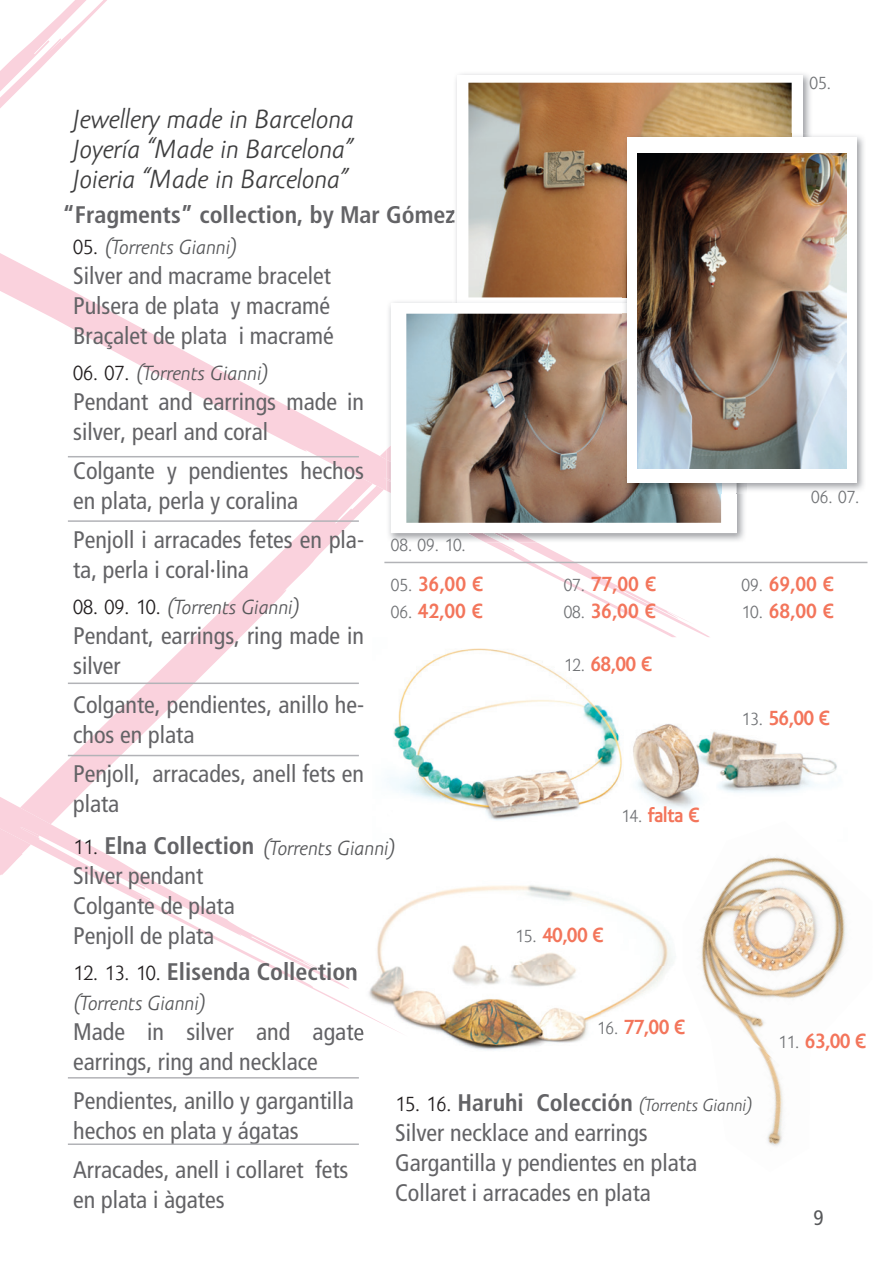
<style>
.page{position:relative;width:893px;height:1276px;background:#fff}
.page>*{position:absolute;margin:0;border:0;box-sizing:border-box;transform-origin:0 0}
.t1{font:italic 27px/30px "Amor Sans Pro";color:#3e3e3f;text-align:justify}
.t2{font:condensed 24px/30px "Frutiger";color:#636366}
.t3{font:700 condensed 24px "Frutiger";color:#636366}
.t4{font:700 21px "Amor Sans Pro";letter-spacing:-.03em;color:#f3755b}
.t5{font:italic 21px "Amor Sans Pro";color:#57585a}
.t6{font:condensed 21px "Frutiger";color:#57585a}
.t7{font:italic 18px "Amor Sans Pro";color:#57585a}
.t8{font:18px "Amor Sans Pro";color:#727477}
.s1{font-style:normal;color:#231f20}
.s2{font-family:"Amor Sans Pro";font-stretch:normal;font-size:21px;color:#231f20}
.s3{font-weight:700}
.s4{font-family:"Amor Sans Pro";font-weight:400;font-stretch:normal;font-size:21px;color:#231f20}
.s5{font-weight:400;font-size:18px;color:#727477}
.s6{font-style:normal;font-size:21px;color:#231f20}
.s7{font-family:"Frutiger";font-weight:700;font-style:normal;font-stretch:condensed;font-size:24px;color:#636366}
</style>
<div class="page">
<svg style="left:0;top:0;width:107px;height:108px"></svg>
<svg style="left:31px;top:637px;width:328px;height:160px"></svg>
<svg style="left:0;top:797px;width:355px;height:213px"></svg>
<svg style="left:260px;top:962px;width:76px;height:18px"></svg>
<svg style="left:0;top:253px;width:711px;height:384px"></svg>
<img style="left:453px;top:74px;width:357px;height:225px">
<svg style="left:453px;top:204px;width:1px;height:24px"></svg>
<div style="left:457px;top:75px;width:346px;height:230px;background:#fff"></div>
<img style="left:468px;top:83px;width:324px;height:214px">
<img style="left:386px;top:299px;width:358px;height:243px">
<img style="left:386px;top:445px;width:5px;height:14px">
<img style="left:386px;top:459px;width:151px;height:83px">
<svg style="left:453px;top:299px;width:4px;height:4px"></svg>
<img style="left:457px;top:299px;width:165px;height:4px">
<div style="left:391px;top:303px;width:346px;height:230px;background:#fff"></div>
<img style="left:406px;top:314px;width:315px;height:209px">
<img style="left:746px;top:136px;width:118px;height:356px">
<img style="left:622px;top:133px;width:170px;height:164px">
<img style="left:737px;top:483px;width:9px;height:10px">
<img style="left:622px;top:299px;width:5px;height:4px">
<img style="left:622px;top:314px;width:99px;height:179px">
<div style="left:627px;top:137px;width:229px;height:346px;background:#fff"></div>
<img style="left:637px;top:153px;width:209px;height:315px">
<img style="left:387px;top:648px;width:450px;height:172px">
<img style="left:355px;top:885px;width:317px;height:165px">
<img style="left:355px;top:1008px;width:53px;height:29px">
<svg style="left:355px;top:962px;width:1px;height:18px"></svg>
<img style="left:355px;top:1022px;width:9px;height:23px">
<img style="left:701px;top:919px;width:7px;height:60px">
<img style="left:708px;top:857px;width:87px;height:72px">
<img style="left:705px;top:929px;width:66px;height:128px">
<img style="left:767px;top:861px;width:80px;height:128px">
<img style="left:763px;top:1057px;width:20px;height:89px">
<img style="left:771px;top:989px;width:44px;height:103px">
<img style="left:833px;top:947px;width:14px;height:42px">
<hr style="left:384px;top:562px;width:483px;height:1px;background:#b2b3b7">
<hr style="left:68px;top:456px;width:291px;height:1px;background:#b2b3b7">
<hr style="left:68px;top:520px;width:291px;height:2px;background:#b2b3b7">
<hr style="left:68px;top:682px;width:291px;height:2px;background:#b2b3b7">
<hr style="left:68px;top:755px;width:291px;height:1px;background:#b2b3b7">
<hr style="left:68px;top:1077px;width:291px;height:1px;background:#b2b3b7">
<hr style="left:68px;top:1143px;width:291px;height:2px;background:#b2b3b7">
<p class="t8" style="left:810px;top:73px;width:23px">05.</p>
<p class="t1" style="left:73px;top:105px;width:282px">Jewellery made in Barcelona Joyería “Made in Barcelona” Joieria “Made in Barcelona”</p>
<p class="t3" style="left:63px;top:200px;width:394px">“Fragments” collection, by Mar Gómez</p>
<p class="t5" style="left:73px;top:236px;width:166px"><span class="s1">05.</span> (Torrents Gianni)</p>
<p class="t2" style="left:73px;top:261px;width:262px">Silver and macrame bracelet<br>Pulsera de plata y macramé<br>Braçalet de plata i macramé</p>
<p class="t5" style="left:73px;top:362px;width:197px"><span class="s1">06. 07.</span> (Torrents Gianni)</p>
<p class="t2" style="left:73px;top:387px;width:292px">Pendant and earrings made in silver, pearl and coral</p>
<p class="t2" style="left:73px;top:456px;width:292px">Colgante y pendientes hechos en plata, perla y coralina</p>
<p class="t2" style="left:73px;top:525px;width:292px">Penjoll i arracades fetes en pla&shy;ta, perla i coral·lina</p>
<p class="t5" style="left:73px;top:596px;width:228px"><span class="s1">08. 09. 10.</span> (Torrents Gianni)</p>
<p class="t2" style="left:73px;top:621px;width:293px">Pendant, earrings, ring made in silver</p>
<p class="t2" style="left:73px;top:690px;width:293px">Colgante, pendientes, anillo he&shy;chos en plata</p>
<p class="t2" style="left:73px;top:759px;width:292px">Penjoll, arracades, anell fets en plata</p>
<p class="t2" style="left:73px;top:831px;width:183px"><span class="s2">11.</span> <span class="s3">Elna Collection<br></span>Silver pendant<br>Colgante de plata<br>Penjoll de plata</p>
<p class="t3" style="left:73px;top:958px;width:286px"><span class="s4">12. 13. 10.</span> Elisenda Collection</p>
<p class="t5" style="left:73px;top:992px;width:134px">(Torrents Gianni)</p>
<p class="t2" style="left:73px;top:1017px;width:292px">Made in silver and agate earrings, ring and necklace</p>
<p class="t2" style="left:73px;top:1086px;width:282px">Pendientes, anillo y gargantilla hechos en plata y ágatas</p>
<p class="t2" style="left:73px;top:1155px;width:277px">Arracades, anell i collaret fets en plata i àgates</p>
<p class="t8" style="left:811px;top:487px;width:50px">06. 07.</p>
<p class="t8" style="left:391px;top:536px;width:76px">08. 09. 10.</p>
<p class="t4" style="left:391px;top:572px;width:94px"><span class="s5">05.</span> 36,00 €</p>
<p class="t4" style="left:391px;top:599px;width:94px"><span class="s5">06.</span> 42,00 €</p>
<p class="t4" style="left:742px;top:572px;width:94px"><span class="s5">09.</span> 69,00 €</p>
<p class="t4" style="left:742px;top:599px;width:94px"><span class="s5">10.</span> 68,00 €</p>
<p class="t4" style="left:564px;top:572px;width:94px"><span class="s5">07.</span> 77,00 €</p>
<p class="t4" style="left:564px;top:599px;width:94px"><span class="s5">08.</span> 36,00 €</p>
<p class="t4" style="left:564px;top:652px;width:90px"><span class="s5">12.</span> 68,00 €</p>
<p class="t4" style="left:742px;top:706px;width:90px"><span class="s5">13.</span> 56,00 €</p>
<p class="t4" style="left:621px;top:803px;width:80px"><span class="s5">14.</span> falta €</p>
<p class="t5" style="left:263px;top:837px;width:134px">(Torrents Gianni)</p>
<p class="t4" style="left:515px;top:922px;width:90px"><span class="s5">15.</span> 40,00 €</p>
<p class="t4" style="left:597px;top:1015px;width:90px"><span class="s5">16.</span> 77,00 €</p>
<p class="t4" style="left:778px;top:1029px;width:90px"><span class="s5">11.</span> 63,00 €</p>
<p class="t7" style="left:395px;top:1095px;width:359px"><span class="s6">15. 16.</span> <span class="s7">Haruhi Colección</span> (Torrents Gianni)</p>
<p class="t2" style="left:395px;top:1118px;width:304px">Silver necklace and earrings<br>Gargantilla y pendientes en plata<br>Collaret i arracades en plata</p>
<p class="t6" style="left:813px;top:1205px;width:12px">9</p>
</div>
